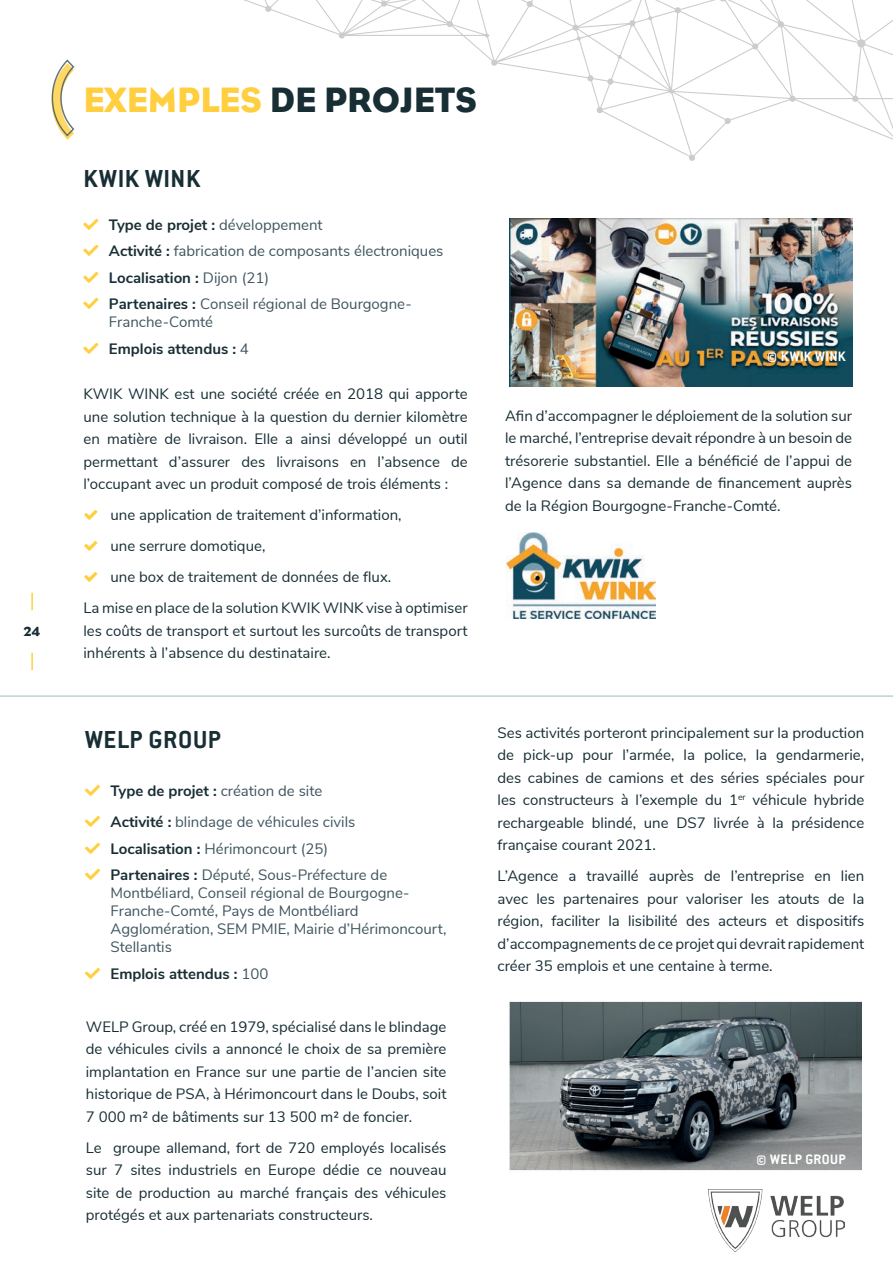
<style>
.page{position:relative;width:893px;height:1263px;background:#fff}
.page>*{position:absolute;margin:0;border:0;box-sizing:border-box;transform-origin:0 0}
.t1{font:36px "Eagle";color:#182e35}
.t2{font:700 27px "Conduit ITC Std";letter-spacing:.025em;color:#182e35}
.t3{font:15px/22.5px "Nunito Sans";color:#182e35;text-align:justify}
.t4{font:15px/22.5px "Nunito Sans";color:#182f35;text-align:justify}
.t5{font:15px/26.5px "Nunito Sans";color:#3f555f}
.t6{font:15px/31px "Nunito Sans";color:#3f5760}
.t7{font:700 15px/26.5px "Nunito Sans";color:#182e35}
.t8{font:700 15px "Conduit ITC Std";letter-spacing:.025em;color:#fff}
.t9{font:13.5px "Eagle";color:#182e35}
.s1{color:#ffcf3f}
.s2{font-weight:700;color:#182e35}
.s3{font-weight:400;color:#3f555f}
.s4{color:#3f555f}
</style>
<div class="page">
<hr style="left:0;top:696px;width:893px;height:1px;background:#a1b7bd">
<img style="left:510px;top:219px;width:342px;height:168px">
<img style="left:506px;top:532px;width:149px;height:86px">
<svg style="left:31px;top:593px;width:2px;height:17px"></svg>
<svg style="left:31px;top:653px;width:2px;height:17px"></svg>
<svg style="left:244px;top:0;width:649px;height:161px"></svg>
<img style="left:509px;top:1001px;width:353px;height:170px">
<img style="left:708px;top:1189px;width:137px;height:63px">
<svg style="left:51px;top:59px;width:24px;height:81px"></svg>
<p class="t9" style="left:24px;top:624px;width:18px">24</p>
<h1 class="t1" style="left:83px;top:79px;width:395px"><span class="s1">EXEMPLES</span> DE PROJETS</h1>
<h2 class="t2" style="left:83px;top:162px;width:118px">KWIK WINK</h2>
<p class="t5" style="left:109px;top:210px;width:336px"><span class="s2">Type de projet :</span> développement<br><span class="s2">Activité :</span> fabrication de composants électroniques <span class="s2">Localisation :</span> Dijon (21)<br><span class="s2">Partenaires :</span> Conseil régional de Bourgogne-</p>
<p class="t7" style="left:109px;top:308px;width:141px"><span class="s3">Franche-Comté<br></span>Emplois attendus : <span class="s3">4</span></p>
<p class="t4" style="left:83px;top:382px;width:386px">KWIK WINK est une société créée en 2018 qui apporte une solution technique à la question du dernier kilomètre en matière de livraison. Elle a ainsi développé un outil permettant d’assurer des livraisons en l’absence de l’occupant avec un produit composé de trois éléments :</p>
<p class="t4" style="left:110px;top:503px;width:293px">une application de traitement d’information,</p>
<p class="t4" style="left:110px;top:534px;width:156px">une serrure domotique,</p>
<p class="t4" style="left:110px;top:565px;width:282px">une box de traitement de données de flux.</p>
<p class="t4" style="left:83px;top:596px;width:386px">La mise en place de la solution KWIK WINK vise à optimiser</p>
<p class="t4" style="left:83px;top:618px;width:386px">les coûts de transport et surtout les surcoûts de transport inhérents à l’absence du destinataire.</p>
<p class="t8" style="left:767px;top:347px;width:80px">© KWIK WINK</p>
<p class="t3" style="left:505px;top:403px;width:348px">Afin d’accompagner le déploiement de la solution sur le marché, l’entreprise devait répondre à un besoin de trésorerie substantiel. Elle a bénéficié de l’appui de l’Agence dans sa demande de financement auprès de la Région Bourgogne-Franche-Comté.</p>
<h2 class="t2" style="left:85px;top:723px;width:137px">WELP GROUP</h2>
<p class="t6" style="left:111px;top:774px;width:246px"><span class="s2">Type de projet :</span> <span class="s4">création de site<br></span><span class="s2">Activité :</span> blindage de véhicules civils</p>
<p class="t5" style="left:111px;top:834px;width:278px"><span class="s2">Localisation :</span> Hérimoncourt (25)<br><span class="s2">Partenaires :</span> Député, Sous-Préfecture de</p>
<p class="t5" style="left:111px;top:883px;width:337px;line-height:18px">Montbéliard, Conseil régional de Bourgogne-Franche-Comté, Pays de Montbéliard Agglomération, SEM PMIE, Mairie d’Hérimoncourt, Stellantis</p>
<p class="t7" style="left:111px;top:959px;width:159px">Emplois attendus : <span class="s3">100</span></p>
<p class="t3" style="left:86px;top:1014px;width:362px">WELP Group, créé en 1979, spécialisé dans le blindage de véhicules civils a annoncé le choix de sa première implantation en France sur une partie de l’ancien site historique de PSA, à Hérimoncourt dans le Doubs, soit 7 000 m² de bâtiments sur 13 500 m² de foncier.</p>
<p class="t3" style="left:86px;top:1135px;width:362px">Le groupe allemand, fort de 720 employés localisés sur 7 sites industriels en Europe dédie ce nouveau site de production au marché français des véhicules protégés et aux partenariats constructeurs.</p>
<p class="t3" style="left:498px;top:720px;width:368px">Ses activités porteront principalement sur la production de pick-up pour l’armée, la police, la gendarmerie, des cabines de camions et des séries spéciales pour les constructeurs à l’exemple du 1<sup>er</sup> véhicule hybride rechargeable blindé, une DS7 livrée à la présidence française courant 2021.</p>
<p class="t3" style="left:498px;top:864px;width:368px">L’Agence a travaillé auprès de l’entreprise en lien avec les partenaires pour valoriser les atouts de la région, faciliter la lisibilité des acteurs et dispositifs d’accompagnements de ce projet qui devrait rapidement créer 35 emplois et une centaine à terme.</p>
<p class="t8" style="left:756px;top:1150px;width:91px">© WELP GROUP</p>
</div>
